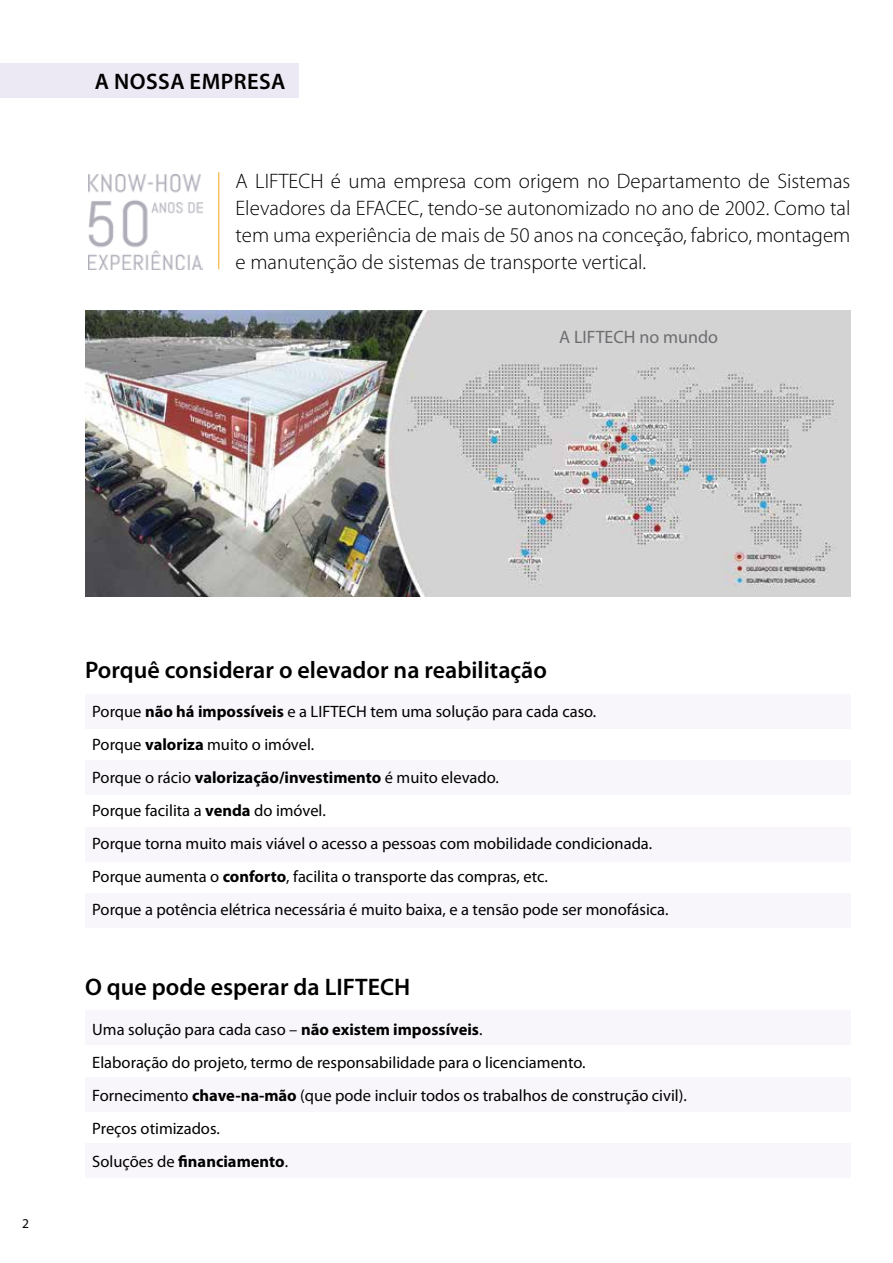
<style>
.page{position:relative;width:893px;height:1263px;background:#fff}
.page>*{position:absolute;margin:0;border:0;box-sizing:border-box;transform-origin:0 0}
.t1{font:600 24px "Myriad Pro";color:#000}
.t2{font:600 22.5px "Myriad Pro";letter-spacing:.02em;color:#000}
.t3{font:300 21px/27px "Myriad Pro";color:#000;text-align:justify}
.t4{font:18px "Myriad Pro";color:#6d6e71}
.t5{font:16.5px/33px "Myriad Pro";color:#000}
.t6{font:13.5px "Myriad Pro";color:#000}
.s1{font-weight:700}
</style>
<div class="page">
<div style="left:85px;top:1077px;width:765px;height:34px;background:#f8f6fb"></div>
<div style="left:85px;top:1143px;width:765px;height:35px;background:#f8f6fb"></div>
<div style="left:85px;top:1010px;width:765px;height:35px;background:#f8f6fb"></div>
<div style="left:85px;top:760px;width:765px;height:35px;background:#f8f6fb"></div>
<div style="left:85px;top:827px;width:765px;height:34px;background:#f8f6fb"></div>
<div style="left:85px;top:893px;width:765px;height:35px;background:#f8f6fb"></div>
<div style="left:85px;top:694px;width:765px;height:35px;background:#f8f6fb"></div>
<img style="left:85px;top:310px;width:765px;height:286px">
<div style="left:0;top:64px;width:298px;height:34px;background:#ede9f4"></div>
<img style="left:89px;top:174px;width:113px;height:96px">
<hr style="left:218px;top:172px;width:1px;height:97px;background:#faa61a">
<h2 class="t2" style="left:95px;top:67px;width:192px">A NOSSA EMPRESA</h2>
<p class="t3" style="left:236px;top:167px;width:616px">A LIFTECH é uma empresa com origem no Departamento de Sistemas Elevadores da EFACEC, tendo-se autonomizado no ano de 2002. Como tal tem uma experiência de mais de 50 anos na conceção, fabrico, montagem e manutenção de sistemas de transporte vertical.</p>
<p class="t4" style="left:559px;top:326px;width:160px">A LIFTECH no mundo</p>
<p class="t6" style="left:22px;top:1215px;width:8px">2</p>
<h1 class="t1" style="left:85px;top:655px;width:463px">Porquê considerar o elevador na reabilitação</h1>
<p class="t5" style="left:92px;top:695px;width:578px">Porque <span class="s1">não há impossíveis</span> e a LIFTECH tem uma solução para cada caso.<br>Porque <span class="s1">valoriza</span> muito o imóvel.<br>Porque o rácio <span class="s1">valorização/investimento</span> é muito elevado.<br>Porque facilita a <span class="s1">venda</span> do imóvel.<br>Porque torna muito mais viável o acesso a pessoas com mobilidade condicionada.<br>Porque aumenta o <span class="s1">conforto</span>, facilita o transporte das compras, etc.<br>Porque a potência elétrica necessária é muito baixa, e a tensão pode ser monofásica.</p>
<h1 class="t1" style="left:85px;top:972px;width:327px">O que pode esperar da LIFTECH</h1>
<p class="t5" style="left:92px;top:1012px;width:596px">Uma solução para cada caso – <span class="s1">não existem impossíveis</span>.<br>Elaboração do projeto, termo de responsabilidade para o licenciamento.<br>Fornecimento <span class="s1">chave-na-mão</span> (que pode incluir todos os trabalhos de construção civil).<br>Preços otimizados.<br>Soluções de <span class="s1">financiamento</span>.</p>
</div>
